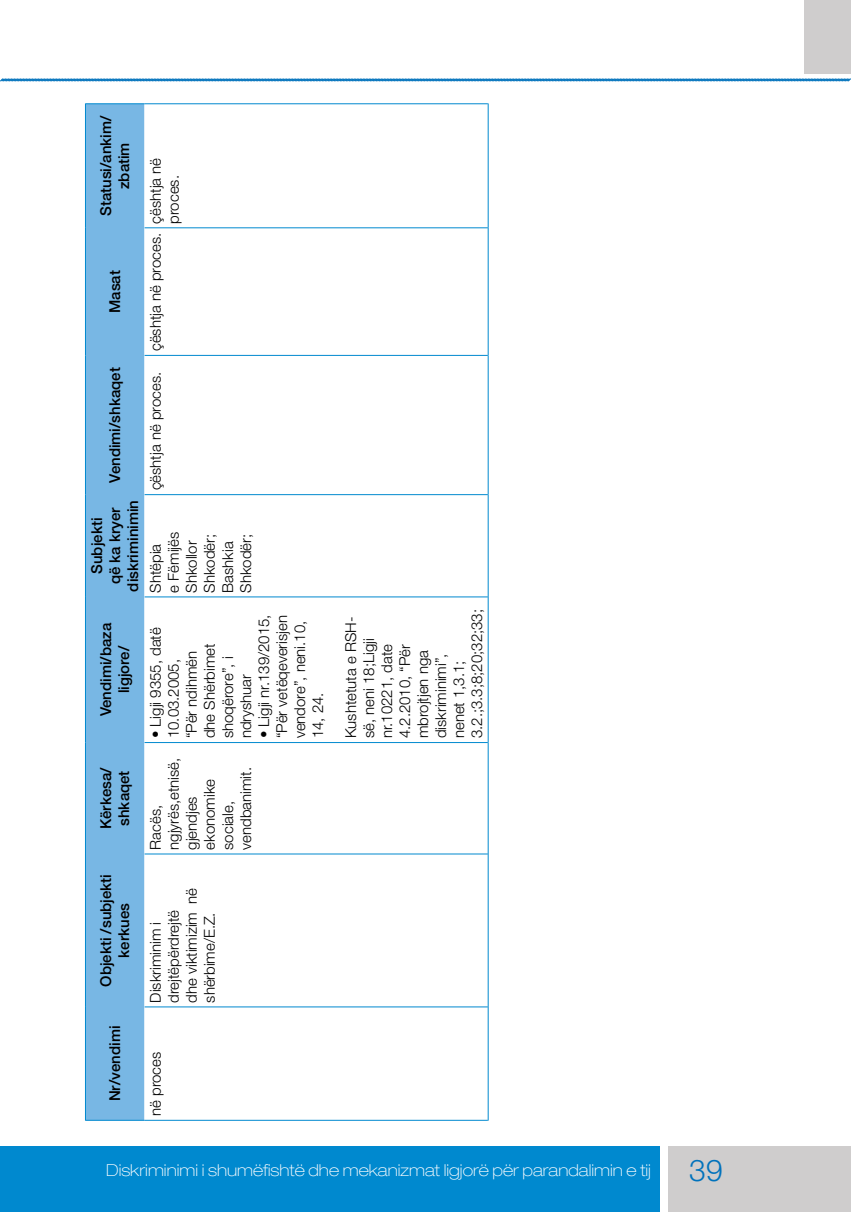
<style>
.page{position:relative;width:851px;height:1212px;background:#fff}
.page>*{position:absolute;margin:0;border:0;box-sizing:border-box;transform-origin:0 0}
.t1{font:300 30px "Helvetica Neue LT Std";color:#0072bc}
.t2{font:100 expanded 16.5px "Helvetica Neue LT Std";color:#fff}
.t3{font:300 15px/18px "Helvetica Neue LT Std";color:#000}
.t4{font:500 15px/18px "Helvetica Neue LT Std";color:#000;text-align:center}
</style>
<div class="page">
<div style="left:0;top:1146px;width:659px;height:66px;background:#0089cf"></div>
<div style="left:804px;top:0;width:46px;height:74px;background:#cfcdcd"></div>
<div style="left:668px;top:1146px;width:182px;height:66px;background:#cfcdcd"></div>
<svg style="left:0;top:78px;width:850px;height:4px;background:#63a8d5"></svg>
<div style="left:86px;top:104px;width:58px;height:1016px;background:#78b7e4"></div>
<hr style="left:85px;top:1007px;width:1px;height:114px;background:#0089cf">
<hr style="left:86px;top:1120px;width:58px;height:1px;background:#0089cf">
<hr style="left:85px;top:854px;width:1px;height:153px;background:#0089cf">
<hr style="left:85px;top:742px;width:1px;height:112px;background:#0089cf">
<hr style="left:85px;top:597px;width:1px;height:145px;background:#0089cf">
<hr style="left:85px;top:495px;width:1px;height:102px;background:#0089cf">
<hr style="left:85px;top:355px;width:1px;height:140px;background:#0089cf">
<hr style="left:85px;top:228px;width:1px;height:127px;background:#0089cf">
<hr style="left:85px;top:103px;width:1px;height:125px;background:#0089cf">
<hr style="left:86px;top:103px;width:58px;height:1px;background:#0089cf">
<hr style="left:144px;top:1120px;width:343px;height:1px;background:#0089cf">
<hr style="left:144px;top:1006px;width:343px;height:1px;background:#0089cf">
<hr style="left:144px;top:853px;width:343px;height:1px;background:#0089cf">
<hr style="left:144px;top:742px;width:343px;height:1px;background:#0089cf">
<hr style="left:144px;top:596px;width:343px;height:1px;background:#0089cf">
<hr style="left:144px;top:494px;width:343px;height:1px;background:#0089cf">
<hr style="left:144px;top:355px;width:343px;height:1px;background:#0089cf">
<hr style="left:144px;top:227px;width:343px;height:1px;background:#0089cf">
<hr style="left:144px;top:103px;width:343px;height:1px;background:#0089cf">
<hr style="left:487px;top:1007px;width:1px;height:114px;background:#0089cf">
<hr style="left:487px;top:854px;width:1px;height:153px;background:#0089cf">
<hr style="left:487px;top:742px;width:1px;height:112px;background:#0089cf">
<hr style="left:487px;top:597px;width:1px;height:145px;background:#0089cf">
<hr style="left:487px;top:495px;width:1px;height:102px;background:#0089cf">
<hr style="left:487px;top:355px;width:1px;height:140px;background:#0089cf">
<hr style="left:487px;top:228px;width:1px;height:127px;background:#0089cf">
<hr style="left:487px;top:103px;width:1px;height:125px;background:#0089cf">
<p class="t4" style="left:97px;top:216px;width:102px;rotate:-90deg">Statusi/ankim/ zbatim</p>
<p class="t4" style="left:106px;top:313px;width:44px;rotate:-90deg">Masat</p>
<p class="t4" style="left:106px;top:483px;width:117px;rotate:-90deg">Vendimi/shkaqet</p>
<p class="t4" style="left:88px;top:592px;width:93px;rotate:-90deg">Subjekti<br>që ka kryer diskriminimin</p>
<p class="t4" style="left:97px;top:716px;width:95px;rotate:-90deg">Vendimi/baza ligjore/</p>
<p class="t4" style="left:97px;top:829px;width:64px;text-align:left;rotate:-90deg">Kërkesa/ shkaqet</p>
<p class="t4" style="left:97px;top:987px;width:114px;rotate:-90deg">Objekti /subjekti kerkues</p>
<p class="t4" style="left:106px;top:1101px;width:77px;rotate:-90deg">Nr/vendimi</p>
<p class="t3" style="left:146px;top:224px;width:67px;text-indent:-128px;rotate:-90deg">çështja në proces. çështja në proces.</p>
<p class="t3" style="left:146px;top:490px;width:120px;rotate:-90deg">çështja në proces.</p>
<p class="t3" style="left:146px;top:593px;width:62px;rotate:-90deg">Shtëpia<br>e Fëmijës<br>Shkollor<br>Shkodër;<br>Bashkia<br>Shkodër;</p>
<p class="t3" style="left:146px;top:738px;width:112px;rotate:-90deg">• Ligji 9355, datë<br>10.03.2005,<br>“Për ndihmën dhe Shërbimet shoqërore”, i ndryshuar</p>
<p class="t3" style="left:254px;top:738px;width:125px;rotate:-90deg">• Ligji nr.139/2015, “Për vetëqeverisjen vendore”, neni.10,<br>14, 24.</p>
<p class="t3" style="left:341px;top:738px;width:131px;rotate:-90deg">Kushtetuta e RSH&shy;së, neni 18;Ligji nr.10221, date<br>4.2.2010, “Për mbrojtjen nga diskriminimi”,<br>nenet 1,3.1;<br>3.2.;3.3;8;20;32;33;</p>
<p class="t3" style="left:146px;top:850px;width:93px;rotate:-90deg">Racës, ngjyrës,etnisë, gjendjes ekonomike sociale, vendbanimit.</p>
<p class="t3" style="left:146px;top:1003px;width:116px;rotate:-90deg">Diskriminim i drejtëpërdrejtë dhe viktimizim në shërbime/E.Z.</p>
<p class="t3" style="left:146px;top:1116px;width:66px;rotate:-90deg">në proces</p>
<p class="t2" style="left:106px;top:1160px;width:546px">Diskriminimi i shumëfishtë dhe mekanizmat ligjorë për parandalimin e tij</p>
<h1 class="t1" style="left:689px;top:1152px;width:35px">39</h1>
</div>
